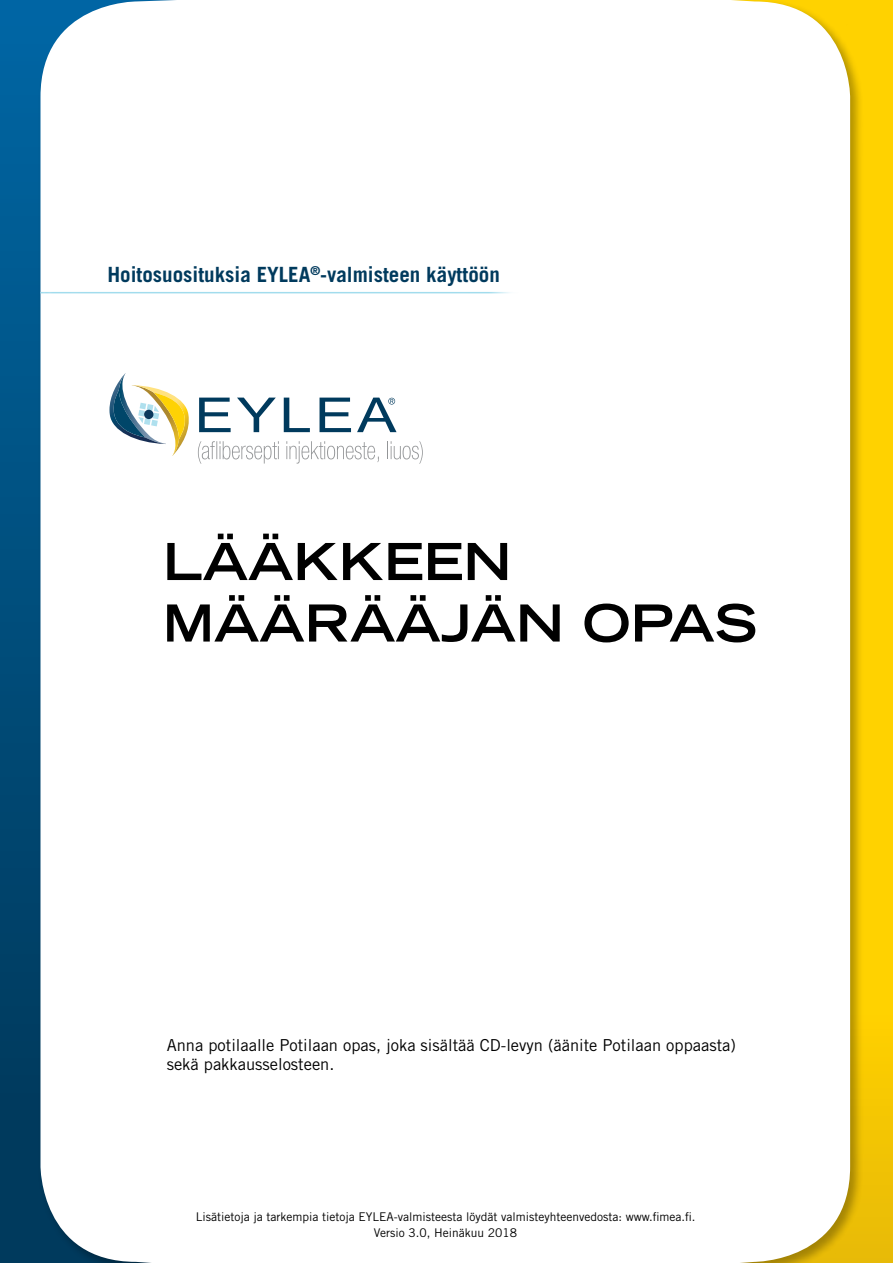
<style>
.page{position:relative;width:893px;height:1263px;background:#fff}
.page>*{position:absolute;margin:0;border:0;box-sizing:border-box;transform-origin:0 0}
.t1{font:700 expanded 51px/61.5px "Trade Gothic LT Std";color:#000}
.t2{font:700 21px "Trade Gothic LT Std";color:#003a5d}
.t3{font:16.5px/19.8px "Trade Gothic LT Std";color:#000}
.t4{font:12px/16.5px "Trade Gothic LT Std";color:#000;text-align:center}
</style>
<div class="page">
<div style="left:316px;top:0;width:577px;height:1263px;background:linear-gradient(to bottom,#ffd600,#f6c902)"></div>
<div style="left:0;top:0;width:579px;height:1263px;background:linear-gradient(to bottom,#0065a3,#003555)"></div>
<div style="left:38px;top:0;width:826px;height:1263px;background:#000;opacity:.3"></div>
<div style="left:40px;top:1px;width:810px;height:1261px;background:#fff;border-radius:95px"></div>
<hr style="left:40px;top:292px;width:479px;height:1px;background:#a2dced">
<img style="left:114px;top:373px;width:12px;height:17px">
<img style="left:132px;top:385px;width:29px;height:5px">
<svg style="left:109px;top:390px;width:314px;height:74px"></svg>
<h2 class="t2" style="left:107px;top:262px;width:394px">Hoitosuosituksia EYLEA<sup>®</sup>-valmisteen käyttöön</h2>
<h1 class="t1" style="left:163px;top:530px;width:596px">LÄÄKKEEN<br>MÄÄRÄÄJÄN OPAS</h1>
<h3 class="t3" style="left:167px;top:1034px;width:571px">Anna potilaalle Potilaan opas, joka sisältää CD-levyn (äänite Potilaan oppaasta) sekä pakkausselosteen.</h3>
<p class="t4" style="left:196px;top:1208px;width:501px">Lisätietoja ja tarkempia tietoja EYLEA-valmisteesta löydät valmisteyhteenvedosta: www.fimea.fi.<br>Versio 3.0, Heinäkuu 2018</p>
</div>
